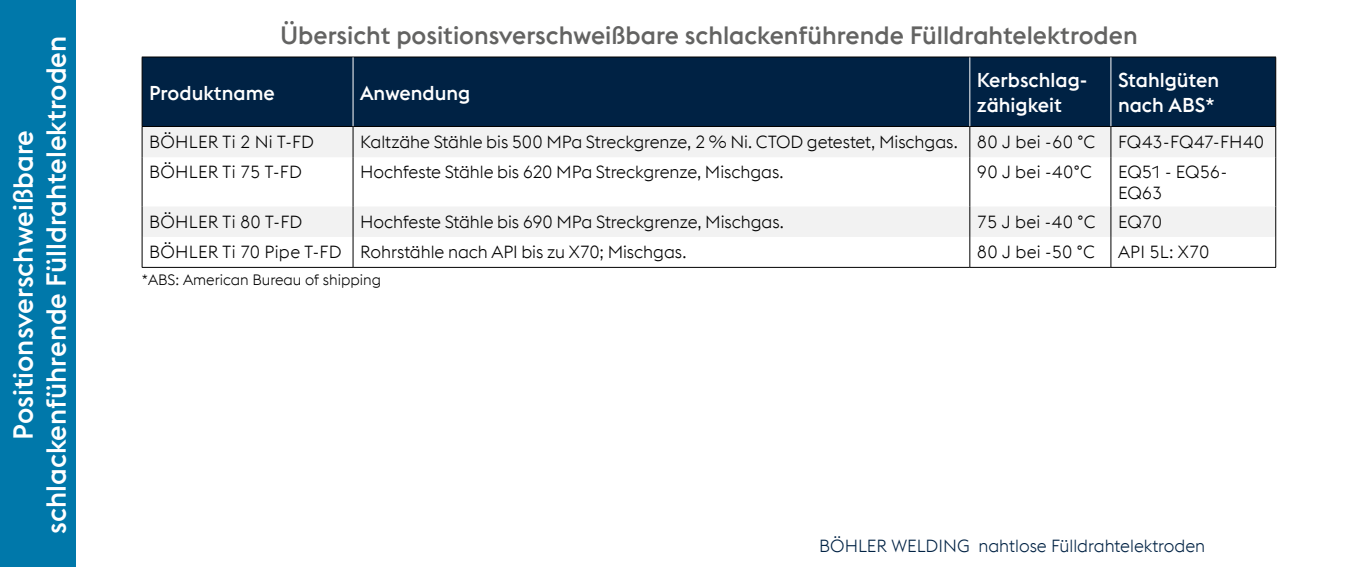
<style>
.page{position:relative;width:1347px;height:567px;background:#fff}
.page>*{position:absolute;margin:0;border:0;box-sizing:border-box;transform-origin:0 0}
.t1{font:500 27.5px/33px "voestalpine";color:#fff;text-align:center}
.t2{font:500 25px "voestalpine";color:#636362}
.t3{font:500 20px/25px "voestalpine";color:#fff}
.t4{font:300 17.5px/21px "voestalpine";letter-spacing:-.005em;color:#000}
.t5{font:300 17.5px "voestalpine";letter-spacing:.015em;color:#000}
.t6{font:300 17.5px "voestalpine";color:#024}
.t7{font:300 15px "voestalpine";color:#000}
</style>
<div class="page">
<div style="left:0;top:0;width:76px;height:567px;background:#0078aa"></div>
<div style="left:143px;top:58px;width:1132px;height:68px;background:#024"></div>
<svg style="left:143px;top:127px;width:1132px;height:110px;fill:#f2f2f2"></svg>
<hr style="left:142px;top:57px;width:211px;height:1px;background:#000">
<hr style="left:142px;top:57px;width:1px;height:69px;background:#000">
<hr style="left:353px;top:57px;width:616px;height:1px;background:#000">
<hr style="left:969px;top:57px;width:141px;height:1px;background:#000">
<hr style="left:1110px;top:57px;width:166px;height:1px;background:#000">
<hr style="left:1275px;top:57px;width:1px;height:69px;background:#000">
<hr style="left:142px;top:126px;width:211px;height:1px;background:#000">
<hr style="left:353px;top:126px;width:616px;height:1px;background:#000">
<hr style="left:969px;top:126px;width:141px;height:1px;background:#000">
<hr style="left:1110px;top:126px;width:166px;height:1px;background:#000">
<hr style="left:142px;top:127px;width:1px;height:30px;background:#000">
<hr style="left:142px;top:157px;width:1px;height:49px;background:#000">
<hr style="left:142px;top:206px;width:1px;height:31px;background:#000">
<hr style="left:142px;top:237px;width:1px;height:30px;background:#000">
<hr style="left:142px;top:267px;width:211px;height:1px;background:#000">
<hr style="left:352px;top:127px;width:1px;height:30px;background:#000">
<hr style="left:352px;top:157px;width:1px;height:49px;background:#000">
<hr style="left:352px;top:206px;width:1px;height:31px;background:#000">
<hr style="left:352px;top:237px;width:1px;height:30px;background:#000">
<hr style="left:353px;top:267px;width:616px;height:1px;background:#000">
<hr style="left:1275px;top:127px;width:1px;height:30px;background:#000">
<hr style="left:1275px;top:157px;width:1px;height:49px;background:#000">
<hr style="left:1275px;top:206px;width:1px;height:31px;background:#000">
<hr style="left:1275px;top:237px;width:1px;height:30px;background:#000">
<hr style="left:1110px;top:267px;width:166px;height:1px;background:#000">
<hr style="left:969px;top:127px;width:1px;height:30px;background:#000">
<hr style="left:1110px;top:127px;width:1px;height:30px;background:#000">
<hr style="left:969px;top:157px;width:1px;height:49px;background:#000">
<hr style="left:1110px;top:157px;width:1px;height:49px;background:#000">
<hr style="left:969px;top:206px;width:1px;height:31px;background:#000">
<hr style="left:1110px;top:206px;width:1px;height:31px;background:#000">
<hr style="left:969px;top:237px;width:1px;height:30px;background:#000">
<hr style="left:1110px;top:237px;width:1px;height:30px;background:#000">
<hr style="left:969px;top:267px;width:141px;height:1px;background:#000">
<hr style="left:352px;top:57px;width:1px;height:69px;background:#fff">
<hr style="left:969px;top:57px;width:1px;height:69px;background:#fff">
<hr style="left:1110px;top:57px;width:1px;height:69px;background:#fff">
<h1 class="t1" style="left:6px;top:534px;width:499px;rotate:-90deg">Positionsverschweißbare schlackenführende Fülldrahtelektroden</h1>
<h2 class="t2" style="left:280px;top:20px;width:859px">Übersicht positionsverschweißbare schlackenführende Fülldrahtelektroden</h2>
<p class="t3" style="left:149px;top:80px;width:127px">Produktname</p>
<p class="t3" style="left:360px;top:80px;width:112px">Anwendung</p>
<p class="t3" style="left:977px;top:68px;width:112px">Kerbschlag&shy;zähigkeit</p>
<p class="t3" style="left:1118px;top:68px;width:103px">Stahlgüten nach ABS*</p>
<p class="t5" style="left:149px;top:132px;width:166px">BÖHLER Ti 2 Ni T-FD</p>
<p class="t4" style="left:360px;top:131px;width:736px">Kaltzähe Stähle bis 500 MPa Streckgrenze, 2 % Ni. CTOD getestet, Mischgas. 80 J bei -60 °C</p>
<p class="t5" style="left:1118px;top:132px;width:148px">FQ43-FQ47-FH40</p>
<p class="t5" style="left:149px;top:162px;width:154px">BÖHLER Ti 75 T-FD</p>
<p class="t4" style="left:360px;top:162px;width:425px">Hochfeste Stähle bis 620 MPa Streckgrenze, Mischgas.</p>
<p class="t4" style="left:977px;top:162px;width:116px">90 J bei -40°C</p>
<p class="t4" style="left:1118px;top:162px;width:111px">EQ51 - EQ56-<br>EQ63</p>
<p class="t5" style="left:149px;top:211px;width:155px">BÖHLER Ti 80 T-FD</p>
<p class="t4" style="left:360px;top:211px;width:425px">Hochfeste Stähle bis 690 MPa Streckgrenze, Mischgas.</p>
<p class="t4" style="left:977px;top:211px;width:120px">75 J bei -40 °C</p>
<p class="t4" style="left:1118px;top:211px;width:46px">EQ70</p>
<p class="t4" style="left:149px;top:242px;width:539px">BÖHLER Ti 70 Pipe T-FD Rohrstähle nach API bis zu X70; Mischgas.</p>
<p class="t4" style="left:977px;top:242px;width:119px">80 J bei -50 °C</p>
<p class="t4" style="left:1118px;top:242px;width:93px">API 5L: X70</p>
<p class="t7" style="left:142px;top:271px;width:241px">*ABS: American Bureau of shipping</p>
<p class="t6" style="left:819px;top:535px;width:387px">BÖHLER WELDING nahtlose Fülldrahtelektroden</p>
</div>
